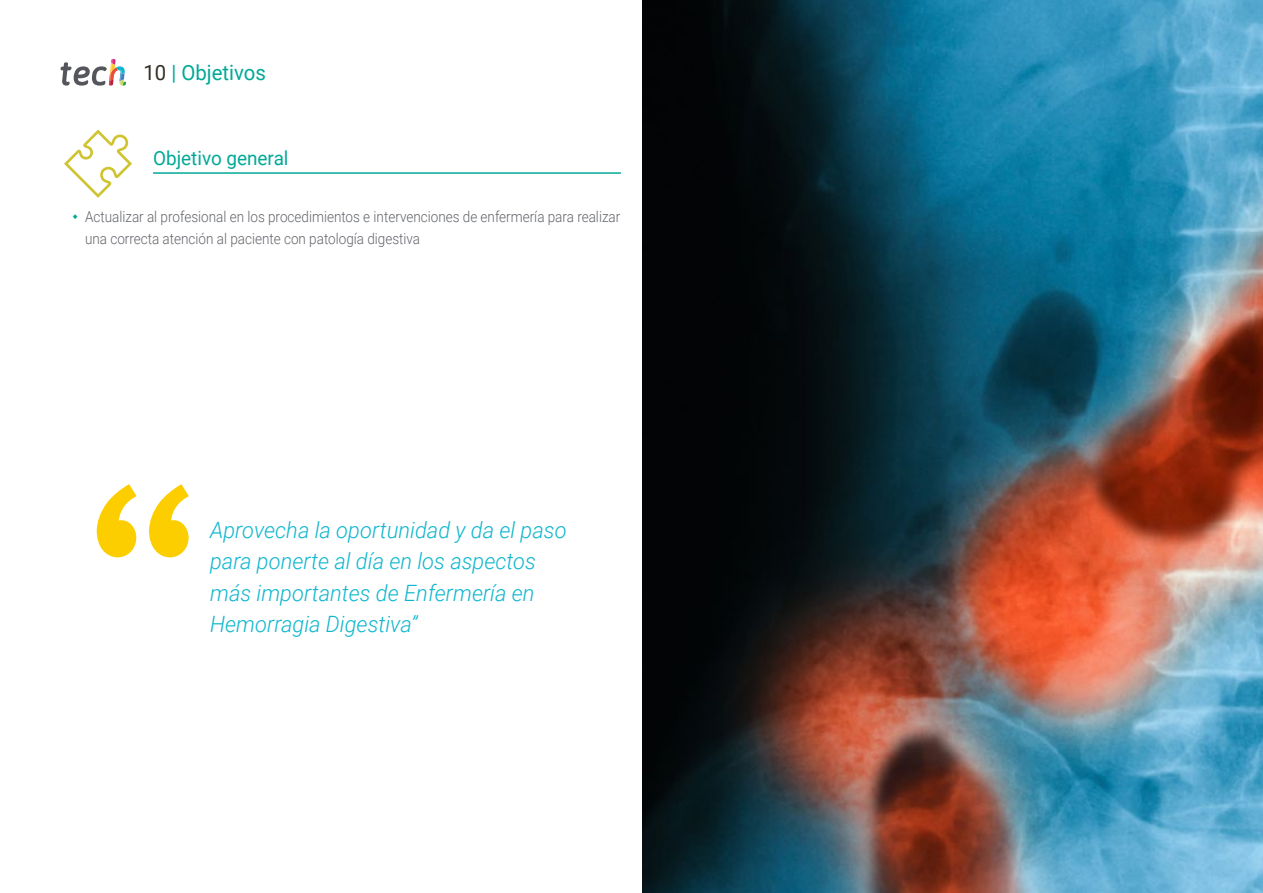
<style>
.page{position:relative;width:1263px;height:893px;background:#fff}
.page>*{position:absolute;margin:0;border:0;box-sizing:border-box;transform-origin:0 0}
.t1{font:italic 300 22.5px/31.5px "Roboto";color:#0fb6cf}
.t2{font:21px "Roboto";color:#00a996}
.t3{font:19.5px "Roboto";color:#00a996}
.t4{font:300 15px/22.5px "Roboto";color:#61646a;scale:.9 1}
.s1{color:#312e20}
</style>
<div class="page">
<hr style="left:153px;top:173px;width:468px;height:1px;background:#00a996">
<svg style="left:64px;top:130px;width:68px;height:68px"></svg>
<img style="left:642px;top:0;width:621px;height:893px">
<svg style="left:61px;top:59px;width:65px;height:27px"></svg>
<svg style="left:97px;top:484px;width:92px;height:73px"></svg>
<h2 class="t2" style="left:144px;top:57px;width:124px"><span class="s1">10</span> | Objetivos</h2>
<h3 class="t3" style="left:153px;top:144px;width:137px">Objetivo general</h3>
<p class="t4" style="left:85px;top:205px;width:596px">Actualizar al profesional en los procedimientos e intervenciones de enfermería para realizar una correcta atención al paciente con patología digestiva</p>
<h1 class="t1" style="left:210px;top:513px;width:358px">Aprovecha la oportunidad y da el paso para ponerte al día en los aspectos más importantes de Enfermería en<br>Hemorragia Digestiva”</h1>
</div>
